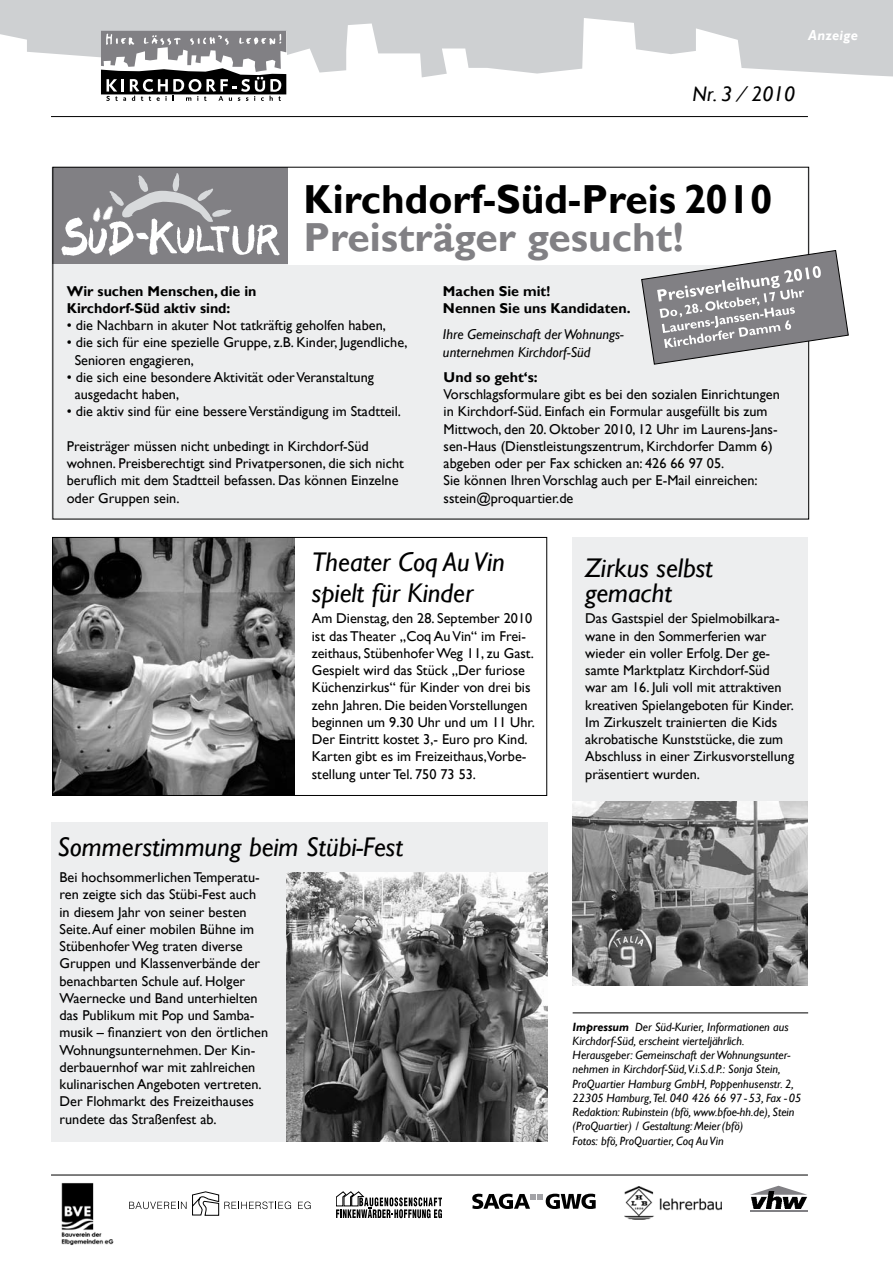
<style>
.page{position:relative;width:893px;height:1263px;background:#fff}
.page>*{position:absolute;margin:0;border:0;box-sizing:border-box;transform-origin:0 0}
.t1{font:700 40.5px "Gill Sans";color:#000}
.t2{font:700 40.5px "Gill Sans";color:#818084}
.t3{font:italic 27px/24.8px "Gill Sans";color:#000}
.t4{font:italic 21px "Gill Sans";color:#000}
.t5{font:14.25px/17.2px "Gill Sans";color:#000}
.t6{font:700 14.25px/17.2px "Gill Sans";color:#000}
.t7{font:italic 14.25px/17.2px "Gill Sans";color:#000}
.t8{font:italic 700 14.25px "Gill Sans";letter-spacing:.02em;color:#fff}
.t9{font:italic 12px/14.2px "Gill Sans";color:#000}
.s1{font-weight:700}
</style>
<div class="page">
<svg style="left:0;top:0;width:893px;height:86px;fill:#ced0d2"></svg>
<svg style="left:101px;top:31px;width:185px;height:70px"></svg>
<hr style="left:51px;top:116px;width:757px;height:1px;background:#000">
<hr style="left:51px;top:1175px;width:757px;height:1px;background:#000">
<svg style="left:336px;top:1191px;width:106px;height:27px"></svg>
<svg style="left:298px;top:1201px;width:13px;height:8px"></svg>
<svg style="left:129px;top:1191px;width:162px;height:24px"></svg>
<svg style="left:472px;top:1194px;width:124px;height:15px"></svg>
<svg style="left:750px;top:1186px;width:45px;height:9px"></svg>
<img style="left:751px;top:1191px;width:56px;height:18px">
<hr style="left:750px;top:1210px;width:57px;height:2px;background:#818084">
<img style="left:61px;top:1183px;width:53px;height:63px">
<img style="left:625px;top:1187px;width:97px;height:32px">
<img style="left:54px;top:539px;width:240px;height:255px">
<div style="left:573px;top:537px;width:235px;height:449px;background:#edeeef"></div>
<div style="left:51px;top:822px;width:496px;height:320px;background:#edeeef"></div>
<div style="left:51px;top:167px;width:758px;height:353px;background:#edeeef"></div>
<div style="left:289px;top:167px;width:518px;height:98px;background:#fff"></div>
<hr style="left:573px;top:1013px;width:235px;height:1px;background:#000">
<div style="left:53px;top:167px;width:235px;height:97px;background:#818084"></div>
<svg style="left:109px;top:173px;width:123px;height:39px"></svg>
<img style="left:61px;top:212px;width:219px;height:44px">
<img style="left:107px;top:203px;width:12px;height:22px">
<img style="left:86px;top:207px;width:21px;height:19px">
<svg style="left:641px;top:250px;width:208px;height:115px"></svg>
<img style="left:286px;top:873px;width:261px;height:269px">
<img style="left:572px;top:801px;width:236px;height:185px">
<div style="left:52px;top:537px;width:495px;height:259px;border:1px solid #000"></div>
<p class="t8" style="left:808px;top:27px;width:51px">Anzeige</p>
<h3 class="t4" style="left:692px;top:81px;width:104px">Nr. 3 ∕ 2010</h3>
<h1 class="t1" style="left:304px;top:175px;width:470px">Kirchdorf-Süd-Preis 2010</h1>
<h1 class="t2" style="left:304px;top:213px;width:382px">Preisträger gesucht!</h1>
<p class="t6" style="left:67px;top:282px;width:191px">Wir suchen Menschen, die in<br>Kirchdorf-Süd aktiv sind:</p>
<p class="t5" style="left:67px;top:317px;width:321px">• die Nachbarn in akuter Not tatkräftig geholfen haben,</p>
<p class="t5" style="left:75px;top:334px;width:334px;text-indent:-8px">• die sich für eine spezielle Gruppe, z.B. Kinder, Jugendliche,<br>Senioren engagieren,</p>
<p class="t5" style="left:75px;top:369px;width:301px;text-indent:-8px">• die sich eine besondere Aktivität oder Veranstaltung ausgedacht haben,</p>
<p class="t5" style="left:67px;top:403px;width:336px">• die aktiv sind für eine bessere Verständigung im Stadtteil.</p>
<p class="t5" style="left:67px;top:438px;width:339px">Preisträger müssen nicht unbedingt in Kirchdorf-Süd wohnen. Preisberechtigt sind Privatpersonen, die sich nicht beruflich mit dem Stadtteil befassen. Das können Einzelne oder Gruppen sein.</p>
<p class="t6" style="left:443px;top:282px;width:189px">Machen Sie mit!<br>Nennen Sie uns Kandidaten.</p>
<p class="t7" style="left:443px;top:326px;width:182px">Ihre Gemeinschaft der Wohnungs&shy;unternehmen Kirchdorf-Süd</p>
<p class="t6" style="left:444px;top:369px;width:96px">Und so geht‘s:</p>
<p class="t5" style="left:444px;top:386px;width:338px">Vorschlagsformulare gibt es bei den sozialen Einrichtungen in Kirchdorf-Süd. Einfach ein Formular ausgefüllt bis zum Mittwoch, den 20. Oktober 2010, 12 Uhr im Laurens-Jans&shy;sen-Haus (Dienstleistungszentrum, Kirchdorfer Damm 6) abgeben oder per Fax schicken an: 426 66 97 05.<br>Sie können Ihren Vorschlag auch per E-Mail einreichen: sstein@proquartier.de</p>
<h2 class="t3" style="left:312px;top:547px;width:194px;line-height:30.8px">Theater Coq Au Vin spielt für Kinder</h2>
<p class="t5" style="left:312px;top:610px;width:224px">Am Dienstag, den 28. September 2010 ist das Theater „Coq Au Vin“ im Frei&shy;zeithaus, Stübenhofer Weg 11, zu Gast.<br>Gespielt wird das Stück „Der furiose Küchenzirkus“ für Kinder von drei bis zehn Jahren. Die beiden Vorstellungen beginnen um 9.30 Uhr und um 11 Uhr.<br>Der Eintritt kostet 3,- Euro pro Kind.<br>Karten gibt es im Freizeithaus,Vorbe&shy;stellung unter Tel. 750 73 53.</p>
<h2 class="t3" style="left:57px;top:835px;width:347px">Sommerstimmung beim Stübi-Fest</h2>
<h2 class="t3" style="left:585px;top:556px;width:129px">Zirkus selbst gemacht</h2>
<p class="t5" style="left:585px;top:610px;width:210px">Das Gastspiel der Spielmobilkara&shy;wane in den Sommerferien war wieder ein voller Erfolg. Der ge&shy;samte Marktplatz Kirchdorf-Süd war am 16. Juli voll mit attraktiven kreativen Spielangeboten für Kinder.<br>Im Zirkuszelt trainierten die Kids akrobatische Kunststücke, die zum Abschluss in einer Zirkusvorstellung präsentiert wurden.</p>
<p class="t5" style="left:60px;top:869px;width:210px">Bei hochsommerlichen Temperatu&shy;ren zeigte sich das Stübi-Fest auch in diesem Jahr von seiner besten Seite. Auf einer mobilen Bühne im Stübenhofer Weg traten diverse Gruppen und Klassenverbände der benachbarten Schule auf. Holger Waernecke und Band unterhielten das Publikum mit Pop und Samba&shy;musik – finanziert von den örtlichen Wohnungsunternehmen. Der Kin&shy;derbauernhof war mit zahlreichen kulinarischen Angeboten vertreten.<br>Der Flohmarkt des Freizeithauses rundete das Straßenfest ab.</p>
<p class="t9" style="left:573px;top:1020px;width:230px"><span class="s1">Impressum</span> Der Süd-Kurier, Informationen aus Kirchdorf-Süd, erscheint vierteljährlich.<br>Herausgeber: Gemeinschaft der Wohnungsunter&shy;nehmen in Kirchdorf-Süd,V.i.S.d.P.: Sonja Stein, ProQuartier Hamburg GmbH, Poppenhusenstr. 2, 22305 Hamburg,Tel. 040 426 66 97 - 53, Fax - 05<br>Redaktion: Rubinstein (bfö, www.bfoe-hh.de), Stein (ProQuartier) / Gestaltung:Meier(bfö)<br>Fotos: bfö, ProQuartier, Coq Au Vin</p>
</div>
